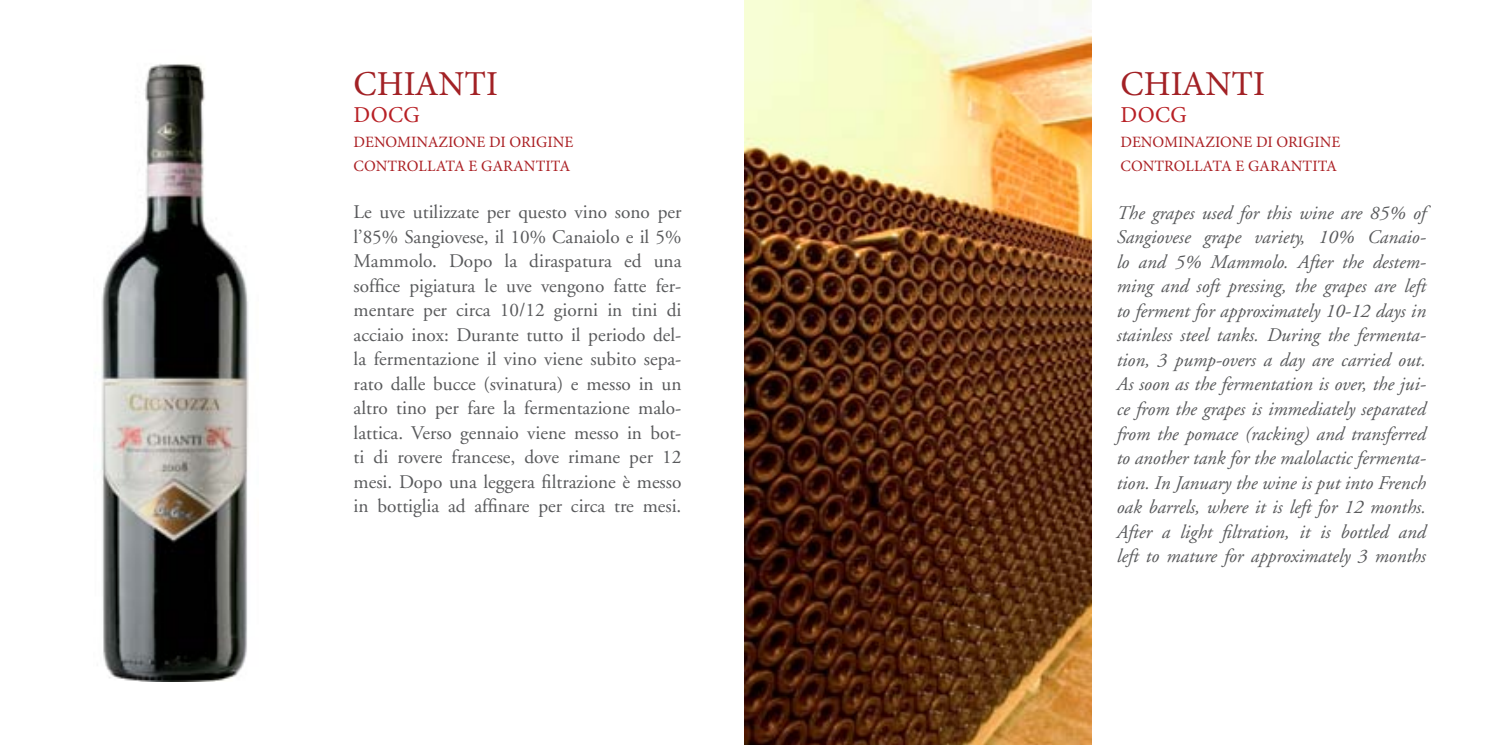
<style>
.page{position:relative;width:1489px;height:745px;background:#fff}
.page>*{position:absolute;margin:0;border:0;box-sizing:border-box;transform-origin:0 0}
.t1{font:35px "Minion Pro";color:#a22125}
.t2{font:22.75px "Minion Pro";letter-spacing:.02em;color:#b82025}
.t3{font:italic 19.25px/24.5px "Adobe Garamond";color:#58595b;text-align:justify}
.t4{font:19.25px/24.5px "Adobe Garamond";color:#58595b;text-align:justify}
.t5{font:15.75px/24.5px "Minion Pro";color:#ab2024}
</style>
<div class="page">
<img style="left:744px;top:0;width:347px;height:744px">
<img style="left:95px;top:64px;width:154px;height:617px">
<h1 class="t1" style="left:353px;top:60px;width:146px">CHIANTI</h1>
<p class="t2" style="left:353px;top:100px;width:68px">DOCG</p>
<p class="t5" style="left:353px;top:129px;width:221px">DENOMINAZIONE DI ORIGINE<br>CONTROLLATA E GARANTITA</p>
<h1 class="t1" style="left:1120px;top:60px;width:146px">CHIANTI</h1>
<p class="t2" style="left:1120px;top:100px;width:68px">DOCG</p>
<p class="t5" style="left:1120px;top:129px;width:221px">DENOMINAZIONE DI ORIGINE<br>CONTROLLATA E GARANTITA</p>
<p class="t4" style="left:353px;top:200px;width:329px">Le uve utilizzate per questo vino sono per l’85% Sangiovese, il 10% Canaiolo e il 5% Mammolo. Dopo la diraspatura ed una soffice pigiatura le uve vengono fatte fer&shy;mentare per circa 10/12 giorni in tini di acciaio inox: Durante tutto il periodo del&shy;la fermentazione il vino viene subito sepa&shy;rato dalle bucce (svinatura) e messo in un altro tino per fare la fermentazione malo&shy;lattica. Verso gennaio viene messo in bot&shy;ti di rovere francese, dove rimane per 12 mesi. Dopo una leggera filtrazione è messo in bottiglia ad affinare per circa tre mesi.</p>
<p class="t3" style="left:1116px;top:201px;width:311px">The grapes used for this wine are 85% of Sangiovese grape variety, 10% Canaio&shy;lo and 5% Mammolo. After the destem&shy;ming and soft pressing, the grapes are left to ferment for approximately 10-12 days in stainless steel tanks. During the fermenta&shy;tion, 3 pump-overs a day are carried out.<br>As soon as the fermentation is over, the jui&shy;ce from the grapes is immediately separated from the pomace (racking) and transferred to another tank for the malolactic fermenta&shy;tion. In January the wine is put into French oak barrels, where it is left for 12 months.<br>After a light filtration, it is bottled and left to mature for approximately 3 months</p>
</div>
